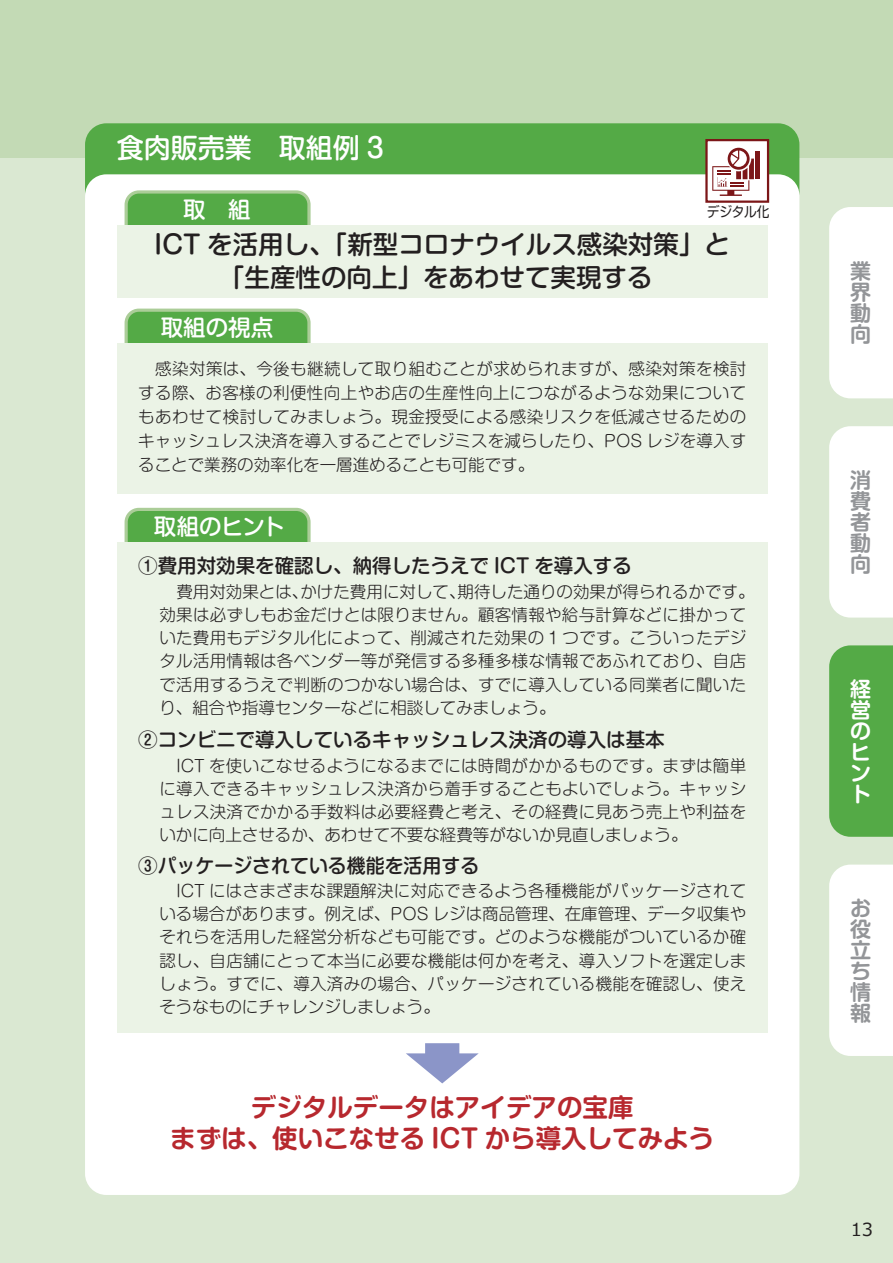
<style>
.page{position:relative;width:893px;height:1263px;background:#dae8d2}
.page>*{position:absolute;margin:0;border:0;box-sizing:border-box;transform-origin:0 0}
.t1{font:500 27px "Shin M Go Pro";color:#fff}
.取組{font:500 25.5px "Shin M Go Pro";color:#231f20}
.t2{font:700 25.5px "Shin M Go Pro De";color:#b7282e}
.t3{font:500 22.5px "Shin M Go Pro";color:#fff}
.t4{font:700 21px/21px "Shin M Go Pro De";color:#939598;text-align:justify}
.t5{font:700 21px/21px "Shin M Go Pro De";color:#fff;text-align:justify}
.ヒント見出し{font:500 19.5px "Shin M Go Pro";color:#231f20}
.t6{font:18px "Meiryo";color:#231f20}
.取組本文b{font:300 16.5px/23.2px "Shin M Go Pro";letter-spacing:.015em;color:#231f20;text-align:justify}
.取組本文{font:300 16.5px/24px "Shin M Go Pro";color:#231f20;text-align:justify}
.取組本文-2{font:13.8px "Shin M Go Pro";letter-spacing:-.02em;color:#231f20;scale:.92 1}
</style>
<div class="page">
<div style="left:0;top:0;width:893px;height:157px;background:#c3dab5"></div>
<div style="left:829px;top:207px;width:64px;height:191px;background:#fff"></div>
<div style="left:829px;top:645px;width:64px;height:192px;background:#54aa46"></div>
<div style="left:829px;top:426px;width:64px;height:192px;background:#fff"></div>
<div style="left:829px;top:864px;width:64px;height:192px;background:#fff"></div>
<div style="left:85px;top:123px;width:714px;height:90px;background:#54aa46;border-radius:21px"></div>
<div style="left:85px;top:174px;width:714px;height:1021px;background:#fff;border-radius:21px"></div>
<div style="left:126px;top:192px;width:183px;height:72px;background:#54aa46;border-radius:13px"></div>
<div style="left:125px;top:190px;width:186px;height:76px;border:3px solid #abcd98;border-radius:13px"></div>
<div style="left:126px;top:310px;width:183px;height:72px;background:#54aa46;border-radius:13px"></div>
<div style="left:125px;top:309px;width:186px;height:75px;border:3px solid #abcd98;border-radius:13px"></div>
<div style="left:126px;top:509px;width:183px;height:73px;background:#54aa46;border-radius:13px"></div>
<div style="left:125px;top:508px;width:186px;height:75px;border:3px solid #abcd98;border-radius:13px"></div>
<div style="left:117px;top:343px;width:650px;height:150px;background:#ebf3e6"></div>
<div style="left:117px;top:542px;width:650px;height:491px;background:#ebf3e6"></div>
<div style="left:117px;top:225px;width:650px;height:72px;background:#ebf3e6"></div>
<svg style="left:406px;top:1043px;width:73px;height:40px"></svg>
<div style="left:706px;top:140px;width:62px;height:62px;background:#fff"></div>
<div style="left:755px;top:151px;width:5px;height:28px;background:#7c1618"></div>
<svg style="left:712px;top:147px;width:42px;height:49px"></svg>
<div style="left:705px;top:139px;width:64px;height:64px;border:2px solid #7c1618"></div>
<p class="t1" style="left:117px;top:126px;width:268px">食肉販売業　取組例 3</p>
<p class="t3" style="left:183px;top:191px;width:69px">取　組</p>
<p class="取組本文-2" style="left:707px;top:201px;width:69px">デジタル化</p>
<p class="取組" style="left:155px;top:224px;width:577px">ICT を活用し、「新型コロナウイルス感染対策」と</p>
<p class="取組" style="left:219px;top:257px;width:435px">「生産性の向上」をあわせて実現する</p>
<p class="t3" style="left:161px;top:309px;width:114px">取組の視点</p>
<p class="取組本文" style="left:138px;top:355px;width:610px;text-indent:17px">感染対策は、今後も継続して取り組むことが求められますが、感染対策を検討する際、お客様の利便性向上やお店の生産性向上につながるような効果についてもあわせて検討してみましょう。現金授受による感染リスクを低減させるためのキャッシュレス決済を導入することでレジミスを減らしたり、POS レジを導入することで業務の効率化を一層進めることも可能です。</p>
<p class="t3" style="left:154px;top:508px;width:132px">取組のヒント</p>
<p class="ヒント見出し" style="left:138px;top:550px;width:495px">①費用対効果を確認し、納得したうえで ICT を導入する</p>
<p class="取組本文b" style="left:159px;top:578px;width:597px;text-align:left;text-indent:17px">費用対効果とは、かけた費用に対して、期待した通りの効果が得られるかです。効果は必ずしもお金だけとは限りません。顧客情報や給与計算などに掛かっていた費用もデジタル化によって、削減された効果の 1 つです。こういったデジタル活用情報は各ベンダー等が発信する多種多様な情報であふれており、自店で活用するうえで判断のつかない場合は、すでに導入している同業者に聞いたり、組合や指導センターなどに相談してみましょう。</p>
<p class="ヒント見出し" style="left:138px;top:724px;width:528px">②コンビニで導入しているキャッシュレス決済の導入は基本</p>
<p class="取組本文b" style="left:159px;top:752px;width:588px;text-indent:17px">ICT を使いこなせるようになるまでには時間がかかるものです。まずは簡単に導入できるキャッシュレス決済から着手することもよいでしょう。キャッシュレス決済でかかる手数料は必要経費と考え、その経費に見あう売上や利益をいかに向上させるか、あわせて不要な経費等がないか見直しましょう。</p>
<p class="ヒント見出し" style="left:138px;top:849px;width:343px">③パッケージされている機能を活用する</p>
<p class="取組本文b" style="left:159px;top:877px;width:588px;text-indent:17px">ICT にはさまざまな課題解決に対応できるよう各種機能がパッケージされている場合があります。例えば、POS レジは商品管理、在庫管理、データ収集やそれらを活用した経営分析なども可能です。どのような機能がついているか確認し、自店舗にとって本当に必要な機能は何かを考え、導入ソフトを選定しましょう。すでに、導入済みの場合、パッケージされている機能を確認し、使えそうなものにチャレンジしましょう。</p>
<p class="t2" style="left:251px;top:1087px;width:384px">デジタルデータはアイデアの宝庫</p>
<p class="t2" style="left:170px;top:1117px;width:545px">まずは、使いこなせる ICT から導入してみよう</p>
<p class="t4" style="left:850px;top:258px;width:22px">業界動向</p>
<p class="t4" style="left:850px;top:467px;width:22px">消費者動向</p>
<p class="t5" style="left:850px;top:675px;width:22px">経営のヒント</p>
<p class="t4" style="left:850px;top:895px;width:22px">お役立ち情報</p>
<p class="t6" style="left:851px;top:1217px;width:24px">13</p>
</div>
